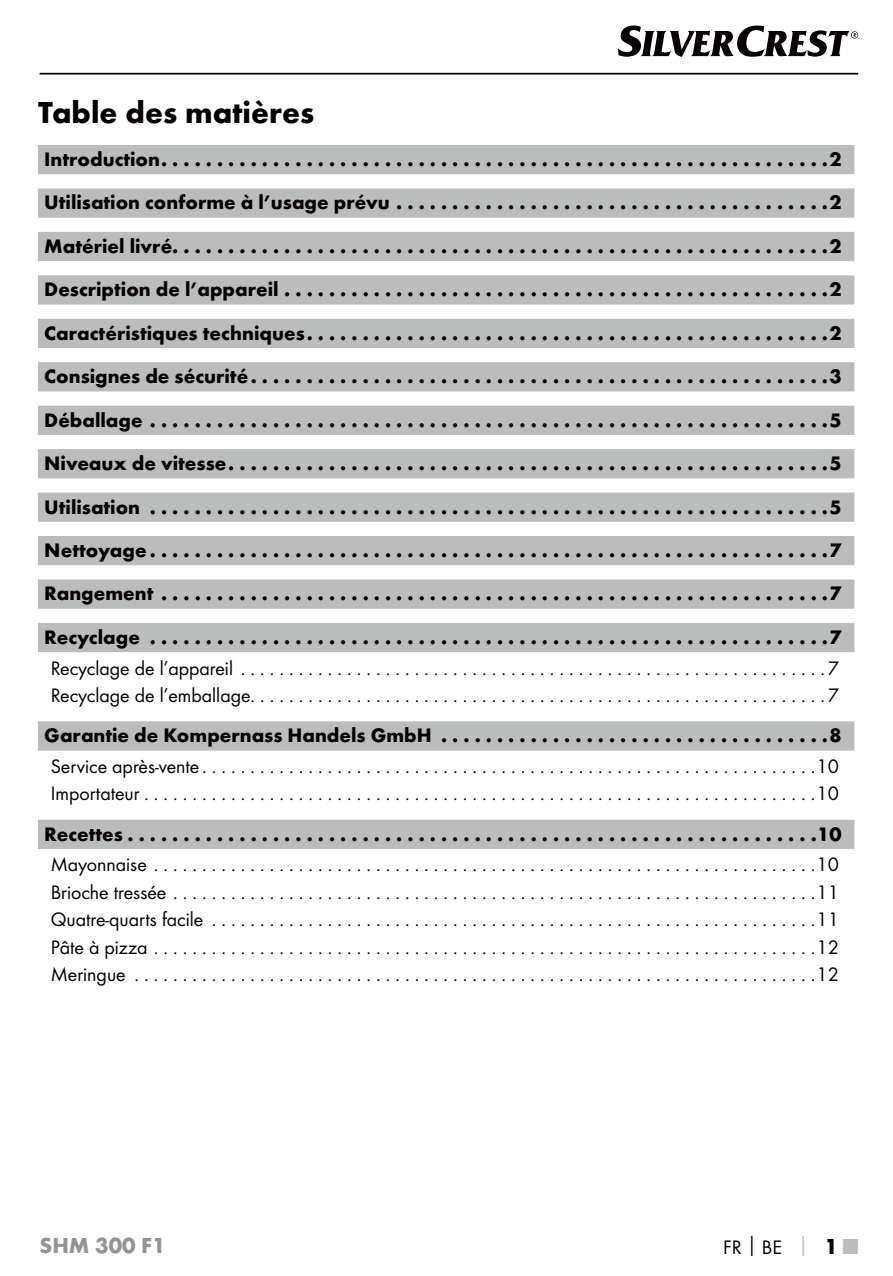
<style>
.page{position:relative;width:893px;height:1276px;background:#fff}
.page>*{position:absolute;margin:0;border:0;box-sizing:border-box;transform-origin:0 0}
.t1{font:700 31.5px "Futura";color:#040000}
.t2{font:700 22.5px "Futura";color:#929495}
.t3{font:700 20.25px/43.4px "Futura";color:#040000;text-align:justify}
.t4{font:20.25px/27.4px "Futura Boo";color:#040000}
.s1{font-family:"Futura";font-weight:700}
.s2{font-family:"Futura";font-weight:700;color:#bbbdbc}
.s3{font-family:"Futura";font-weight:700;font-size:22.5px}
.s4{font-family:"Futura";font-weight:700;font-size:22.5px;color:#bbbdbc}
</style>
<div class="page">
<hr style="left:40px;top:73px;width:818px;height:2px;background:#040000">
<svg style="left:618px;top:26px;width:240px;height:31px"></svg>
<div style="left:38px;top:145px;width:816px;height:29px;background:#bbbdbc"></div>
<div style="left:38px;top:188px;width:816px;height:30px;background:#bbbdbc"></div>
<div style="left:38px;top:232px;width:816px;height:29px;background:#bbbdbc"></div>
<div style="left:38px;top:275px;width:816px;height:29px;background:#bbbdbc"></div>
<div style="left:38px;top:319px;width:816px;height:29px;background:#bbbdbc"></div>
<div style="left:38px;top:362px;width:816px;height:29px;background:#bbbdbc"></div>
<div style="left:38px;top:406px;width:816px;height:29px;background:#bbbdbc"></div>
<div style="left:38px;top:449px;width:816px;height:29px;background:#bbbdbc"></div>
<div style="left:38px;top:492px;width:816px;height:30px;background:#bbbdbc"></div>
<div style="left:38px;top:536px;width:816px;height:29px;background:#bbbdbc"></div>
<div style="left:38px;top:579px;width:816px;height:30px;background:#bbbdbc"></div>
<div style="left:38px;top:623px;width:816px;height:29px;background:#bbbdbc"></div>
<div style="left:38px;top:721px;width:816px;height:29px;background:#bbbdbc"></div>
<div style="left:38px;top:820px;width:816px;height:29px;background:#bbbdbc"></div>
<h1 class="t1" style="left:38px;top:100px;width:278px">Table des matières</h1>
<p class="t3" style="left:44px;top:139px;width:799px">Introduction ............................................................2<br>Utilisation conforme à l’usage prévu .......................................2<br>Matériel livré ...........................................................2<br>Description de l’appareil .................................................2<br>Caractéristiques techniques ...............................................2<br>Consignes de sécurité ....................................................3<br>Déballage .............................................................5<br>Niveaux de vitesse ......................................................5<br>Utilisation .............................................................5<br>Nettoyage .............................................................7<br>Rangement ............................................................7<br>Recyclage .............................................................7</p>
<p class="t4" style="left:51px;top:655px;width:790px">Recyclage de l’appareil .............................................................7<br>Recyclage de l’emballage. . . . . . . . . . . . . . . . . . . . . . . . . . . . . . . . . . . . . . . . . . . . . . . . . . . . . . . . . . . . 7</p>
<p class="t3" style="left:44px;top:715px;width:799px">Garantie de Kompernass Handels GmbH ...................................8</p>
<p class="t4" style="left:51px;top:753px;width:790px">Service après-vente ................................................................10<br>Importateur ......................................................................10</p>
<p class="t3" style="left:44px;top:814px;width:799px">Recettes ..............................................................10</p>
<p class="t4" style="left:51px;top:852px;width:790px;text-align:justify">Mayonnaise .....................................................................10<br>Brioche tressée ...................................................................11<br>Quatre-quarts facile ...............................................................11<br>Pâte à pizza .....................................................................12<br>Meringue .......................................................................12</p>
<p class="t2" style="left:40px;top:1236px;width:128px">SHM 300 F1</p>
<p class="t4" style="left:723px;top:1234px;width:136px">FR<span class="s1">│</span>BE <span class="s2">│</span> <span class="s3">1</span> <span class="s4">■</span></p>
</div>
